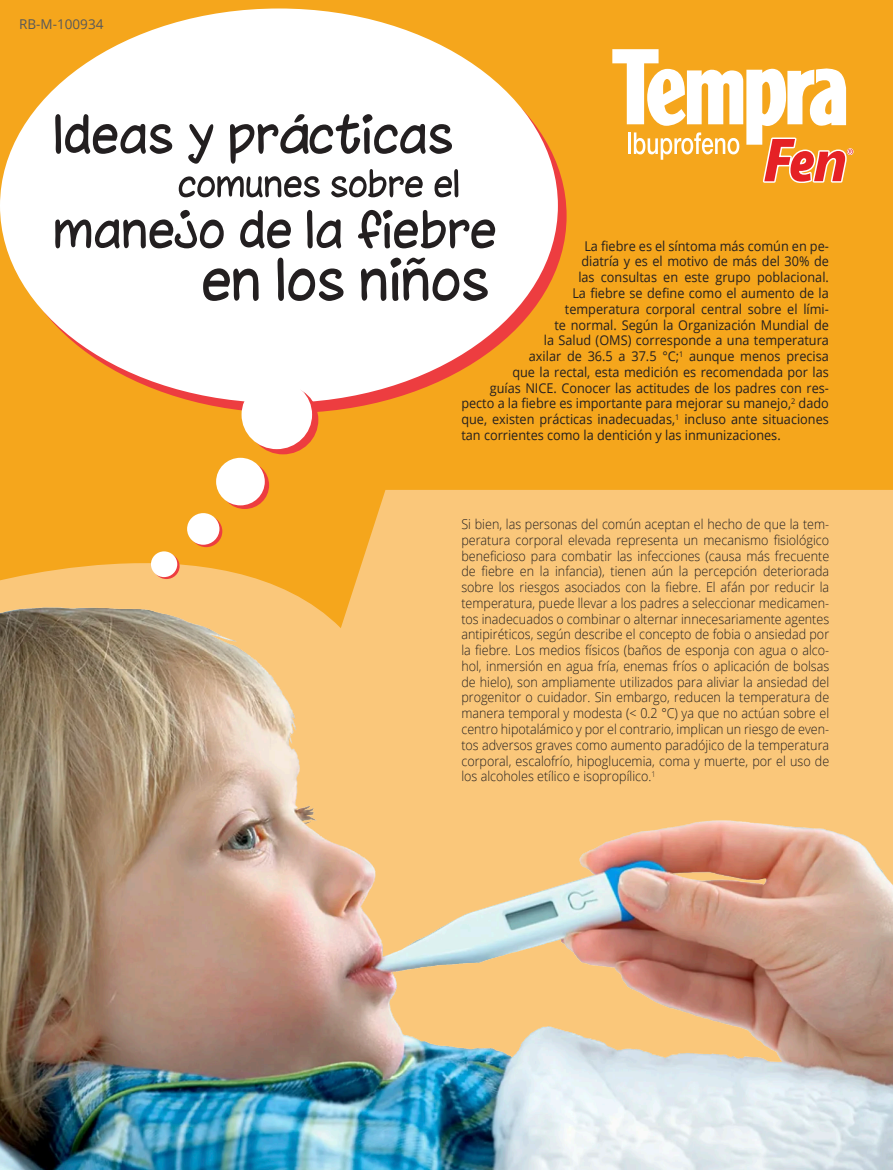
<style>
.page{position:relative;width:893px;height:1170px;background:#fff}
.page>*{position:absolute;margin:0;border:0;box-sizing:border-box;transform-origin:0 0}
.t1{font:300 13.5px/15.8px "Open Sans";color:#231f20;text-align:justify;scale:.93 1}
.t2{font:13.5px "Open Sans";color:#231f20;scale:.94 1}
.t3{font:13.5px "Open Sans";color:#57585a}
</style>
<div class="page">
<div style="left:0;top:0;width:893px;height:1169px;background:#f5a61c"></div>
<svg style="left:0;top:490px;width:893px;height:116px;fill:#fac77a"></svg>
<img style="left:0;top:606px;width:893px;height:563px">
<div style="left:9px;top:19px;width:558px;height:394px;background:#ed3d40;border-radius:50%"></div>
<div style="left:0;top:9px;width:558px;height:394px;background:#fff;border-radius:50%"></div>
<div style="left:248px;top:385px;width:70px;height:69px;background:#ed3d40;border-radius:50%"></div>
<svg style="left:220px;top:461px;width:49px;height:48px"></svg>
<div style="left:242px;top:380px;width:70px;height:69px;background:#fff;border-radius:50%"></div>
<div style="left:216px;top:458px;width:49px;height:47px;background:#fff;border-radius:50%"></div>
<svg style="left:190px;top:515px;width:32px;height:32px"></svg>
<div style="left:187px;top:513px;width:32px;height:31px;background:#fff;border-radius:50%"></div>
<svg style="left:153px;top:553px;width:27px;height:26px"></svg>
<div style="left:151px;top:551px;width:26px;height:26px;background:#fff;border-radius:50%"></div>
<svg style="left:612px;top:49px;width:242px;height:134px"></svg>
<svg style="left:203px;top:257px;width:285px;height:44px"></svg>
<svg style="left:55px;top:210px;width:440px;height:38px"></svg>
<svg style="left:55px;top:114px;width:403px;height:83px"></svg>
<p class="t3" style="left:19px;top:15px;width:86px">RB-M-100934</p>
<p class="t2" style="left:584px;top:236px;width:262px">La fiebre es el síntoma más común en pe-</p>
<p class="t2" style="left:581px;top:252px;width:265px">diatría y es el motivo de más del 30% de</p>
<p class="t2" style="left:578px;top:268px;width:268px">las consultas en este grupo poblacional.</p>
<p class="t2" style="left:572px;top:284px;width:274px">La fiebre se define como el aumento de la</p>
<p class="t2" style="left:565px;top:299px;width:282px">temperatura corporal central sobre el lími-</p>
<p class="t2" style="left:554px;top:315px;width:294px">te normal. Según la Organización Mundial de</p>
<p class="t2" style="left:544px;top:331px;width:305px">la Salud (OMS) corresponde a una temperatura</p>
<p class="t2" style="left:529px;top:347px;width:321px">axilar de 36.5 a 37.5 °C;<sup>1</sup> aunque menos precisa</p>
<p class="t2" style="left:512px;top:362px;width:338px">que la rectal, esta medición es recomendada por las</p>
<p class="t2" style="left:490px;top:378px;width:362px">guías NICE. Conocer las actitudes de los padres con res-</p>
<p class="t2" style="left:461px;top:394px;width:392px">pecto a la fiebre es importante para mejorar su manejo,<sup>2</sup> dado</p>
<p class="t2" style="left:461px;top:410px;width:392px">que, existen prácticas inadecuadas,<sup>1</sup> incluso ante situaciones</p>
<p class="t2" style="left:461px;top:425px;width:341px">tan corrientes como la dentición y las inmunizaciones.</p>
<p class="t1" style="left:461px;top:516px;width:397px">Si bien, las personas del común aceptan el hecho de que la tem&shy;peratura corporal elevada representa un mecanismo fisiológico beneficioso para combatir las infecciones (causa más frecuente de fiebre en la infancia), tienen aún la percepción deteriorada sobre los riesgos asociados con la fiebre. El afán por reducir la temperatura, puede llevar a los padres a seleccionar medicamen&shy;tos inadecuados o combinar o alternar innecesariamente agentes antipiréticos, según describe el concepto de fobia o ansiedad por la fiebre. Los medios físicos (baños de esponja con agua o alco&shy;hol, inmersión en agua fría, enemas fríos o aplicación de bolsas de hielo), son ampliamente utilizados para aliviar la ansiedad del progenitor o cuidador. Sin embargo, reducen la temperatura de manera temporal y modesta (&lt; 0.2 °C) ya que no actúan sobre el centro hipotalámico y por el contrario, implican un riesgo de even&shy;tos adversos graves como aumento paradójico de la temperatura corporal, escalofrío, hipoglucemia, coma y muerte, por el uso de los alcoholes etílico e isopropílico.<sup>1</sup></p>
</div>
